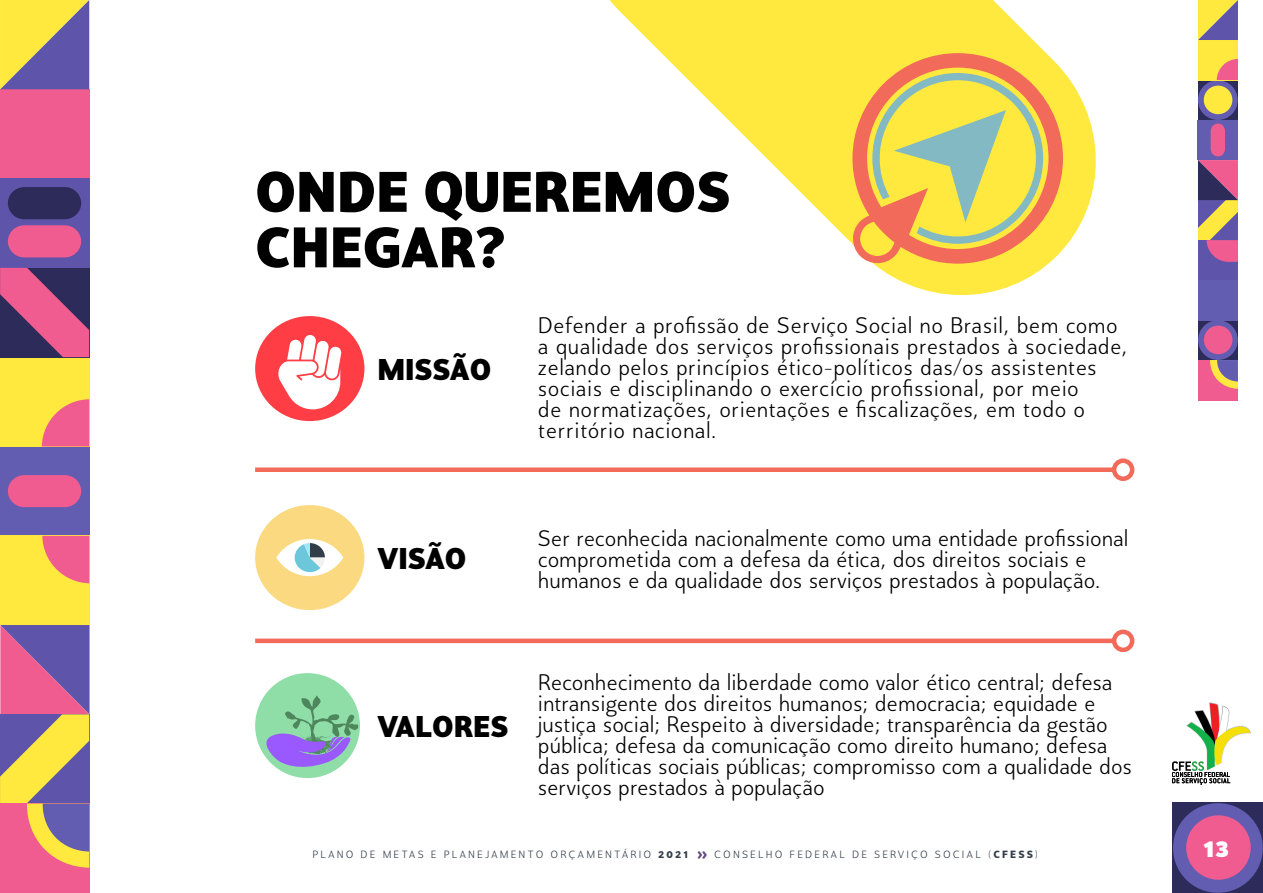
<style>
.page{position:relative;width:1263px;height:893px;background:#fff}
.page>*{position:absolute;margin:0;border:0;box-sizing:border-box;transform-origin:0 0}
.t1{font:800 57px/55.5px "Proda Sans";color:#000}
.t2{font:800 30px "Proda Sans";color:#000}
.t3{font:900 24px "Proda Sans";color:#fff}
.t4{font:300 22.5px/21px "Proda Sans";color:#000}
.t5{font:300 22.5px/21px "Proda Sans";letter-spacing:.02em;color:#000}
.t6{font:300 10.5px "Proda Sans";letter-spacing:.2em;color:#333d4a}
.s1{font-weight:700}
.s2{font-family:"Duepuntozero";font-weight:800;font-size:16.5px;color:#5f497a}
</style>
<div class="page">
<div style="left:1198px;top:240px;width:40px;height:40px;background:#5e54a9"></div>
<svg style="left:1198px;top:160px;width:40px;height:102px;background:#a56c7b"></svg>
<div style="left:1198px;top:360px;width:40px;height:40px;background:#f05b90"></div>
<svg style="left:1210px;top:360px;width:28px;height:29px"></svg>
<div style="left:1198px;top:320px;width:40px;height:40px;background:#2c2b59"></div>
<svg style="left:1198px;top:320px;width:40px;height:40px"></svg>
<div style="left:1204px;top:326px;width:28px;height:28px;background:#f05b90;border-radius:50%"></div>
<div style="left:1198px;top:280px;width:40px;height:40px;background:#635db2"></div>
<div style="left:1198px;top:120px;width:40px;height:40px;background:#635db2"></div>
<div style="left:1211px;top:124px;width:14px;height:32px;background:#f05b90;border-radius:7px"></div>
<div style="left:1198px;top:80px;width:40px;height:40px;background:#2c2b59"></div>
<svg style="left:1198px;top:80px;width:40px;height:40px"></svg>
<div style="left:1204px;top:86px;width:28px;height:28px;background:#ffe93e;border-radius:50%"></div>
<div style="left:1198px;top:40px;width:40px;height:40px;background:#ffe93e"></div>
<svg style="left:1217px;top:59px;width:21px;height:21px"></svg>
<svg style="left:1198px;top:0;width:40px;height:40px;background:#ae9e74"></svg>
<svg style="left:1172px;top:702px;width:79px;height:83px"></svg>
<div style="left:1173px;top:803px;width:90px;height:90px;background:#2c2b59"></div>
<div style="left:1173px;top:803px;width:90px;height:90px;background:#635db2;border-radius:50%"></div>
<div style="left:1186px;top:815px;width:65px;height:65px;background:#f05b90;border-radius:50%"></div>
<div style="left:0;top:89px;width:89px;height:89px;background:#f05b90"></div>
<div style="left:0;top:446px;width:89px;height:90px;background:#635db2"></div>
<svg style="left:8px;top:475px;width:73px;height:32px;background:#e25b93"></svg>
<svg style="left:0;top:0;width:89px;height:89px;background:#af9f73"></svg>
<div style="left:0;top:357px;width:89px;height:89px;background:#ffe93e"></div>
<svg style="left:42px;top:399px;width:47px;height:47px"></svg>
<div style="left:0;top:178px;width:89px;height:90px;background:#5e54a9"></div>
<div style="left:8px;top:225px;width:73px;height:32px;background:#f05b90;border-radius:16px"></div>
<div style="left:8px;top:187px;width:73px;height:32px;background:#2c2b59;border-radius:16px"></div>
<svg style="left:0;top:268px;width:89px;height:89px;background:#8f4375"></svg>
<div style="left:0;top:536px;width:89px;height:89px;background:#ffe93e"></div>
<svg style="left:42px;top:536px;width:47px;height:47px"></svg>
<div style="left:0;top:804px;width:89px;height:89px;background:#f05b90"></div>
<svg style="left:0;top:625px;width:90px;height:243px;background:#b47d88"></svg>
<div style="left:255px;top:505px;width:109px;height:105px;background:#fad980;border-radius:50%"></div>
<svg style="left:276px;top:539px;width:67px;height:37px"></svg>
<svg style="left:295px;top:543px;width:30px;height:29px"></svg>
<div style="left:255px;top:316px;width:109px;height:105px;background:#ff3d45;border-radius:50%"></div>
<svg style="left:278px;top:335px;width:64px;height:74px"></svg>
<div style="left:255px;top:673px;width:105px;height:105px;background:#8fdea8;border-radius:50%"></div>
<svg style="left:257px;top:695px;width:101px;height:76px"></svg>
<svg style="left:609px;top:0;width:487px;height:295px"></svg>
<svg style="left:852px;top:53px;width:211px;height:211px;background:#e7c35c"></svg>
<div style="left:255px;top:467px;width:859px;height:5px;background:#f26a5a"></div>
<div style="left:1112px;top:458px;width:22px;height:23px;border:4px solid #f26a5a;border-radius:50%"></div>
<hr style="left:255px;top:639px;width:859px;height:4px;background:#f26a5a">
<div style="left:1112px;top:630px;width:22px;height:22px;border:4px solid #f26a5a;border-radius:50%"></div>
<h1 class="t1" style="left:255px;top:162px;width:468px">ONDE QUEREMOS<br>CHEGAR?</h1>
<h2 class="t2" style="left:377px;top:349px;width:115px">MISSÃO</h2>
<p class="t5" style="left:538px;top:314px;width:591px">Defender a profissão de Serviço Social no Brasil, bem como a qualidade dos serviços profissionais prestados à sociedade, zelando pelos princípios ético-políticos das/os assistentes sociais e disciplinando o exercício profissional, por meio<br>de normatizações, orientações e fiscalizações, em todo o território nacional.</p>
<h2 class="t2" style="left:377px;top:538px;width:91px">VISÃO</h2>
<p class="t4" style="left:538px;top:527px;width:592px">Ser reconhecida nacionalmente como uma entidade profissional comprometida com a defesa da ética, dos direitos sociais e humanos e da qualidade dos serviços prestados à população.</p>
<h2 class="t2" style="left:377px;top:706px;width:114px">VALORES</h2>
<p class="t4" style="left:538px;top:671px;width:596px">Reconhecimento da liberdade como valor ético central; defesa intransigente dos direitos humanos; democracia; equidade e justiça social; Respeito à diversidade; transparência da gestão pública; defesa da comunicação como direito humano; defesa das políticas sociais públicas; compromisso com a qualidade dos serviços prestados à população</p>
<p class="t6" style="left:312px;top:848px;width:727px">Plano de metas e p lanejamento orçamentário <span class="s1">2021</span> <span class="s2">&gt;&gt;</span> Conselh o Federal de Serv iço Soc ial (<span class="s1">CFESS</span>)</p>
<p class="t3" style="left:1204px;top:831px;width:27px">13</p>
</div>
